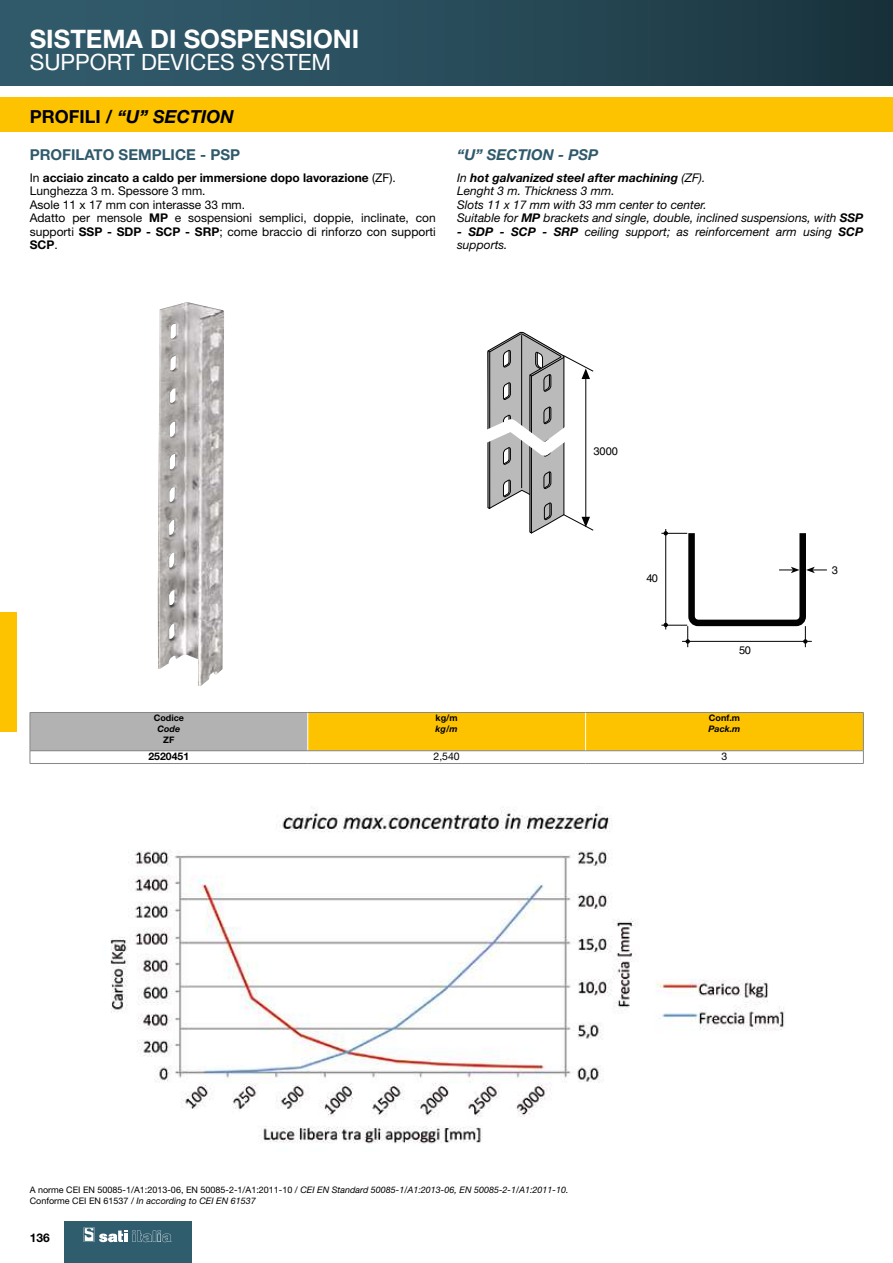
<style>
.page{position:relative;width:893px;height:1263px;background:#fff}
.page>*{position:absolute;margin:0;border:0;box-sizing:border-box;transform-origin:0 0}
.t1{font:700 25.5px "Helvetica Neue LT Std";color:#fff}
.t2{font:22.5px "Helvetica Neue LT Std";color:#fff}
.t3{font:italic 700 18px "Helvetica Neue LT Std";color:#000}
.t4{font:700 15px "Helvetica Neue LT Std";color:#305a6b}
.t5{font:italic 700 15px "Helvetica Neue LT Std";color:#305a6b}
.t6{font:12px/13.5px "Helvetica Neue LT Std";color:#000}
.t7{font:italic 12px/13.5px "Helvetica Neue LT Std";color:#000}
.t8{font:700 12px "Helvetica Neue LT Std";color:#000}
.t9{font:10.95px "Helvetica";color:#020203}
.t10{font:700 10.5px "Helvetica Neue LT Std";color:#000}
.t11{font:10.5px "Helvetica Neue LT Std";color:#000}
.t12{font:italic 9px/10.8px "Helvetica Neue LT Std";color:#000}
.t13{font:700 9px "Helvetica Neue LT Std";color:#000}
.t14{font:italic 700 9px "Helvetica Neue LT Std";color:#000}
.s1{font-style:normal}
.s2{font-weight:700}
</style>
<div class="page">
<div style="left:0;top:0;width:893px;height:85px;background:linear-gradient(to right,#345f71,#1b353f)"></div>
<div style="left:64px;top:1221px;width:127px;height:42px;background:#305d6d"></div>
<svg style="left:84px;top:1227px;width:87px;height:15px"></svg>
<div style="left:0;top:98px;width:893px;height:34px;background:#fdc300"></div>
<div style="left:0;top:612px;width:17px;height:119px;background:#fdc300"></div>
<img style="left:110px;top:806px;width:675px;height:338px">
<div style="left:30px;top:712px;width:278px;height:39px;background:#b3b2b2"></div>
<hr style="left:307px;top:713px;width:1px;height:37px;background:#fff">
<hr style="left:30px;top:712px;width:278px;height:1px;background:#878787">
<hr style="left:30px;top:713px;width:1px;height:37px;background:#878787">
<hr style="left:30px;top:750px;width:278px;height:1px;background:#878787">
<svg style="left:30px;top:751px;width:1px;height:12px"></svg>
<svg style="left:308px;top:712px;width:556px;height:51px"></svg>
<hr style="left:30px;top:763px;width:278px;height:1px;background:#878787">
<hr style="left:308px;top:763px;width:278px;height:1px;background:#878787">
<hr style="left:586px;top:763px;width:278px;height:1px;background:#878787">
<img style="left:158px;top:302px;width:66px;height:384px">
<svg style="left:487px;top:331px;width:107px;height:203px"></svg>
<svg style="left:661px;top:529px;width:166px;height:118px"></svg>
<h1 class="t1" style="left:30px;top:23px;width:331px">SISTEMA DI SOSPENSIONI</h1>
<h2 class="t2" style="left:30px;top:49px;width:303px">SUPPORT DEVICES SYSTEM</h2>
<h3 class="t3" style="left:30px;top:106px;width:205px"><span class="s1">PROFILI /</span> “U” SECTION</h3>
<p class="t4" style="left:30px;top:145px;width:212px">PROFILATO SEMPLICE - PSP</p>
<p class="t6" style="left:30px;top:170px;width:408px">In <span class="s2">acciaio zincato a caldo per immersione dopo lavorazione</span> (ZF).<br>Lunghezza 3 m. Spessore 3 mm.<br>Asole 11 x 17 mm con interasse 33 mm.<br>Adatto per mensole <span class="s2">MP</span> e sospensioni semplici, doppie, inclinate, con supporti <span class="s2">SSP - SDP - SCP - SRP</span>; come braccio di rinforzo con supporti <span class="s2">SCP</span>.</p>
<p class="t5" style="left:457px;top:145px;width:143px">“U” SECTION - PSP</p>
<p class="t7" style="left:457px;top:170px;width:408px">In <span class="s2">hot galvanized steel after machining</span> (ZF).<br>Lenght 3 m. Thickness 3 mm.<br>Slots 11 x 17 mm with 33 mm center to center.<br>Suitable for <span class="s2">MP</span> brackets and single, double, inclined suspensions, with <span class="s2">SSP</span></p>
<p class="t7" style="left:457px;top:224px;width:408px"><span class="s2">- SDP - SCP - SRP</span> ceiling support; as reinforcement arm using <span class="s2">SCP </span>supports.</p>
<p class="t9" style="left:593px;top:445px;width:26px">3000</p>
<p class="t9" style="left:646px;top:572px;width:13px">40</p>
<p class="t9" style="left:739px;top:644px;width:13px">50</p>
<p class="t9" style="left:832px;top:564px;width:8px">3</p>
<p class="t13" style="left:154px;top:712px;width:32px">Codice</p>
<p class="t14" style="left:158px;top:723px;width:24px">Code</p>
<p class="t13" style="left:163px;top:734px;width:13px">ZF</p>
<p class="t13" style="left:436px;top:712px;width:24px">kg/m</p>
<p class="t14" style="left:436px;top:723px;width:24px">kg/m</p>
<p class="t13" style="left:709px;top:712px;width:33px">Conf.m</p>
<p class="t14" style="left:709px;top:723px;width:33px">Pack.m</p>
<p class="t10" style="left:148px;top:750px;width:42px">2520451</p>
<p class="t11" style="left:434px;top:750px;width:28px">2,540</p>
<p class="t11" style="left:722px;top:750px;width:7px">3</p>
<p class="t12" style="left:30px;top:1184px;width:540px"><span class="s1">A norme CEI EN 50085-1/A1:2013-06, EN 50085-2-1/A1:2011-10 /</span> CEI EN Standard 50085-1/A1:2013-06, EN 50085-2-1/A1:2011-10.<br><span class="s1">Conforme CEI EN 61537 /</span> In according to CEI EN 61537</p>
<p class="t8" style="left:30px;top:1230px;width:22px">136</p>
</div>
